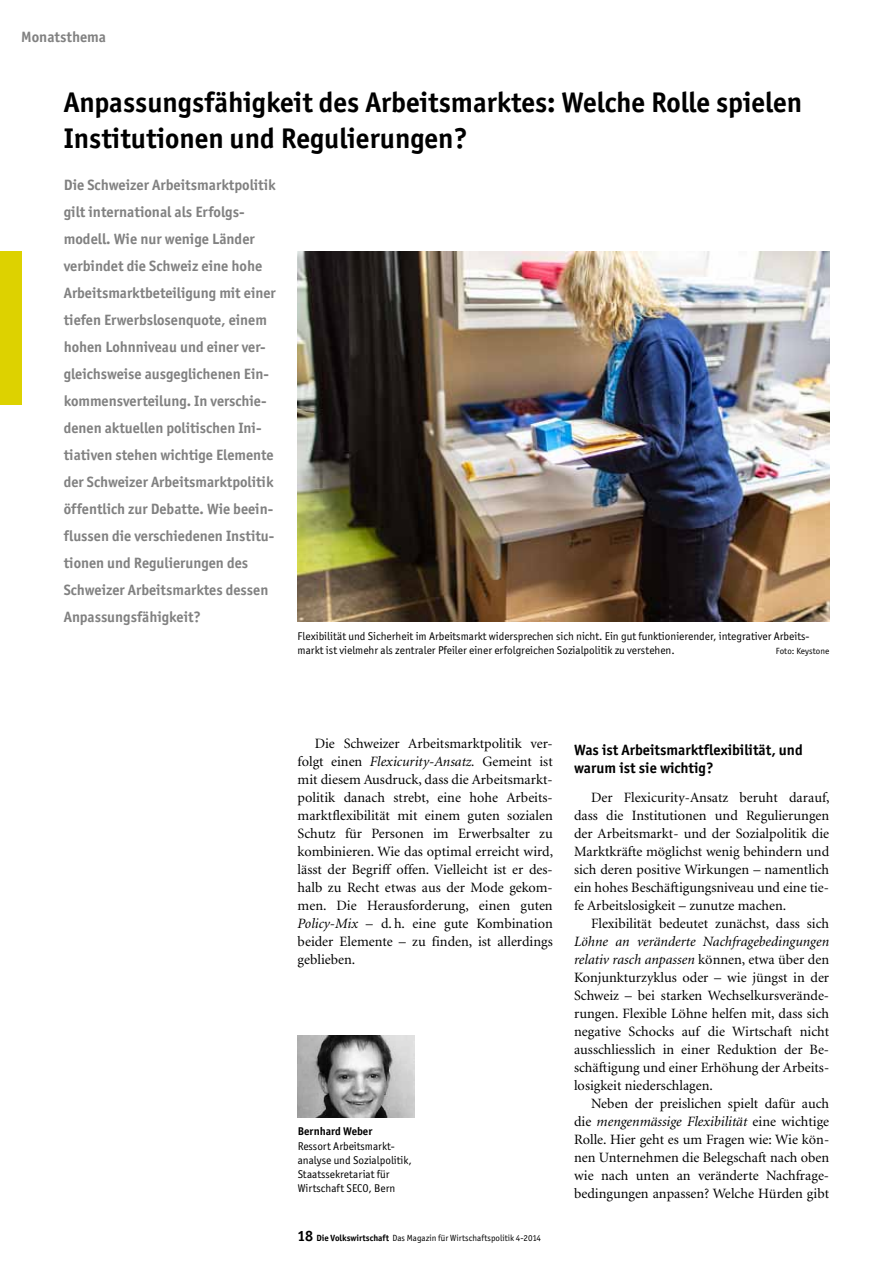
<style>
.page{position:relative;width:893px;height:1263px;background:#fff}
.page>*{position:absolute;margin:0;border:0;box-sizing:border-box;transform-origin:0 0}
.t1{font:700 28.5px/36px "Officina San ITC";color:#000}
.t2{font:700 15px/27px "Officina San ITC";color:#818181}
.t3{font:700 15px/18px "Officina San ITC";color:#000}
.t4{font:14.25px/18px "Minion";color:#000;text-align:justify}
.t5{font:11.25px/14.2px "Officina San ITC";color:#000}
.t6{font:700 11.25px "Officina San ITC";color:#000}
.t7{font:9px "Officina San ITC";color:#000}
.s1{font-style:italic}
.s2{font-weight:700;font-size:15px}
.s3{font-weight:700}
</style>
<div class="page">
<div style="left:0;top:252px;width:21px;height:153px;background:#ddd200"></div>
<img style="left:298px;top:1035px;width:117px;height:82px">
<img style="left:298px;top:251px;width:531px;height:370px">
<p class="t2" style="left:21px;top:23px;width:86px">Monatsthema</p>
<h1 class="t1" style="left:64px;top:84px;width:740px">Anpassungsfähigkeit des Arbeitsmarktes: Welche Rolle spielen<br>Institutionen und Regulierungen?</h1>
<p class="t2" style="left:64px;top:172px;width:214px">Die Schweizer Arbeitsmarktpolitik gilt international als Erfolgs&shy;modell. Wie nur wenige Länder verbindet die Schweiz eine hohe Arbeitsmarktbeteiligung mit einer tiefen Erwerbslosenquote, einem hohen Lohnniveau und einer ver&shy;gleichsweise ausgeglichenen Ein&shy;kommensverteilung. In verschie&shy;denen aktuellen politischen Ini&shy;tiativen stehen wichtige Elemente der Schweizer Arbeitsmarktpolitik öffentlich zur Debatte. Wie beein&shy;flussen die verschiedenen Institu&shy;tionen und Regulierungen des Schweizer Arbeitsmarktes dessen Anpassungsfähigkeit?</p>
<p class="t5" style="left:298px;top:629px;width:513px">Flexibilität und Sicherheit im Arbeitsmarkt widersprechen sich nicht. Ein gut funktionierender, integrativer Arbeits&shy;markt ist vielmehr als zentraler Pfeiler einer erfolgreichen Sozialpolitik zu verstehen.</p>
<p class="t7" style="left:776px;top:646px;width:55px">Foto: Keystone</p>
<p class="t4" style="left:298px;top:734px;width:257px;text-indent:17px">Die Schweizer Arbeitsmarktpolitik ver&shy;folgt einen <span class="s1">Flexicurity-Ansatz.</span> Gemeint ist mit diesem Ausdruck, dass die Arbeitsmarkt&shy;politik danach strebt, eine hohe Arbeits&shy;marktflexibilität mit einem guten sozialen Schutz für Personen im Erwerbsalter zu kombinieren. Wie das optimal erreicht wird, lässt der Begriff offen. Vielleicht ist er des&shy;halb zu Recht etwas aus der Mode gekom&shy;men. Die Herausforderung, einen guten <span class="s1">Policy-Mix</span> – d. h. eine gute Kombination beider Elemente – zu finden, ist allerdings geblieben.</p>
<p class="t3" style="left:574px;top:741px;width:230px">Was ist Arbeitsmarktflexibilität, und warum ist sie wichtig?</p>
<p class="t4" style="left:574px;top:788px;width:257px;text-indent:17px">Der Flexicurity-Ansatz beruht darauf, dass die Institutionen und Regulierungen der Arbeitsmarkt- und der Sozialpolitik die Marktkräfte möglichst wenig behindern und sich deren positive Wirkungen – namentlich ein hohes Beschäftigungsniveau und eine tie&shy;fe Arbeitslosigkeit – zunutze machen.</p>
<p class="t4" style="left:591px;top:914px;width:240px">Flexibilität bedeutet zunächst, dass sich</p>
<p class="t4" style="left:574px;top:932px;width:257px"><span class="s1">Löhne an veränderte Nachfragebedingungen relativ rasch anpassen</span> können, etwa über den Konjunkturzyklus oder – wie jüngst in der Schweiz – bei starken Wechselkursverände&shy;rungen. Flexible Löhne helfen mit, dass sich negative Schocks auf die Wirtschaft nicht ausschliesslich in einer Reduktion der Be&shy;schäftigung und einer Erhöhung der Arbeits&shy;losigkeit niederschlagen.</p>
<p class="t4" style="left:574px;top:1094px;width:257px;text-align:left;text-indent:17px">Neben der preislichen spielt dafür auch die <span class="s1">mengenmässige Flexibilität</span> eine wichtige Rolle. Hier geht es um Fragen wie: Wie kön&shy;nen Unternehmen die Belegschaft nach oben wie nach unten an veränderte Nachfrage&shy;bedingungen anpassen? Welche Hürden gibt</p>
<p class="t6" style="left:298px;top:1124px;width:76px">Bernhard Weber</p>
<p class="t5" style="left:298px;top:1139px;width:116px">Ressort Arbeitsmarkt&shy;analyse und Sozialpolitik,<br>Staatssekretariat für<br>Wirtschaft SECO, Bern</p>
<p class="t7" style="left:298px;top:1232px;width:245px"><span class="s2">18</span> <span class="s3">Die Volkswirtschaft</span> Das Magazin für Wirtschaftspolitik 4-2014</p>
</div>
